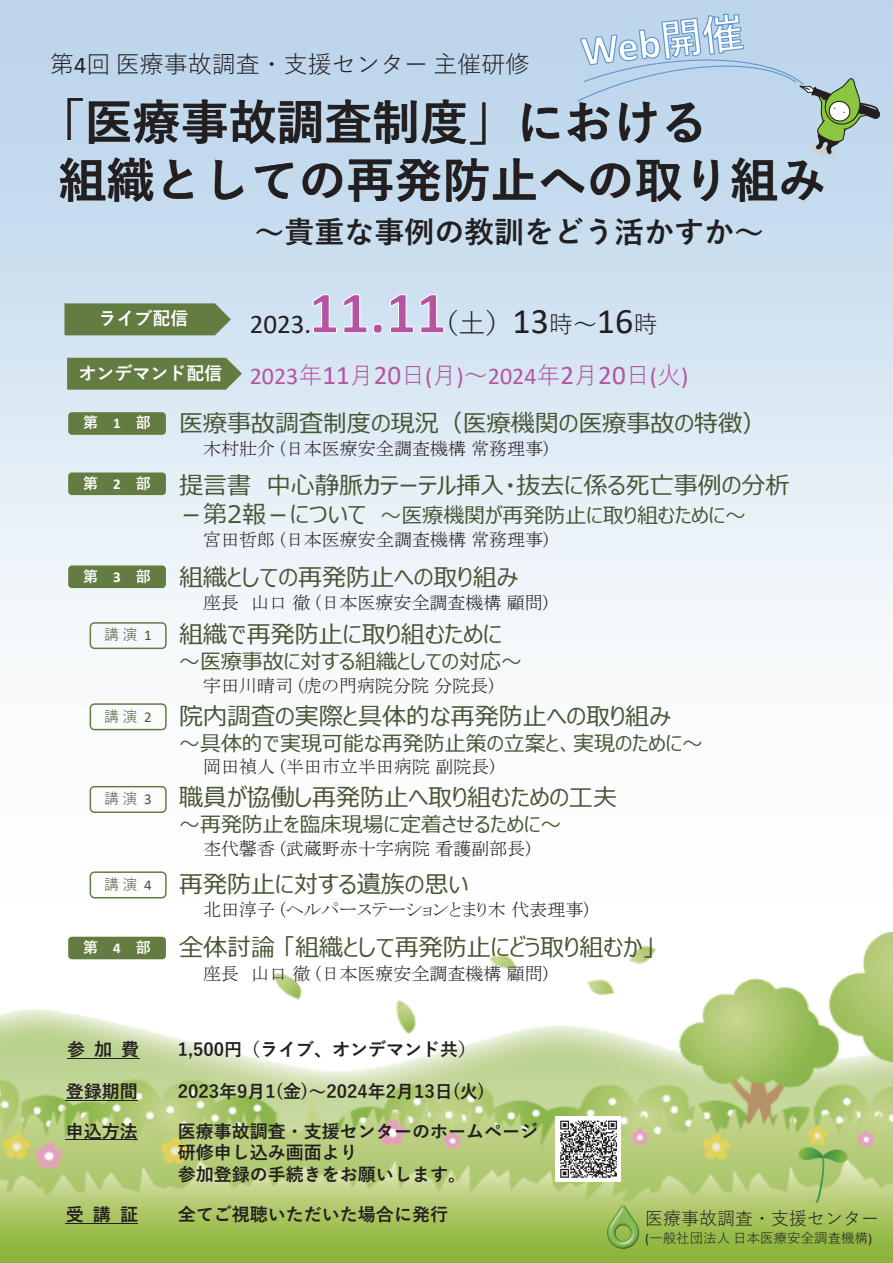
<style>
.page{position:relative;width:893px;height:1263px;background:#fff}
.page>*{position:absolute;margin:0;border:0;box-sizing:border-box;transform-origin:0 0}
.t1{font:700 48px/57.4px "Yu Gothic";color:#231f20}
.t2{font:36px "Calibri";color:#231f20}
.t3{font:700 30px "Yu Gothic";color:#231f20}
.t4{font:27px "Calibri";color:#231f20}
.t5{font:24px "Meiryo UI";color:#475533}
.t6{font:24px "Calibri";color:#b554a1}
.t7{font:24px "Yu Gothic";color:#231f20}
.t8{font:21px "Meiryo UI";color:#475533}
.t9{font:18px "MS P Mincho";color:#231f20}
.t10{font:700 18px/21.6px "Yu Gothic";color:#231f20}
.t11{font:700 18px "Yu Gothic";color:#fff}
.t12{font:18px "Yu Gothic";color:#231f20}
.t13{font:700 15px "Yu Gothic";color:#fff}
.t14{font:13.5px "Yu Gothic";color:#231f20}
.t15{font:500 13.05px "UD Shin Go Pr 6 N";color:#231f20}
.t16{font:9.45px "UD Shin Go Pr 6 N";color:#231f20}
.t17{font:7.95px "UD Shin Go Pr 6 N";color:#231f20}
.s1{font-family:"Calibri"}
.s2{font-family:"Yu Gothic";font-size:27px}
.s3{font-family:"Yu Gothic";font-size:24px}
.s4{font-family:"Yu Gothic"}
.s5{font-size:27px}
.s6{font-size:24px}
.s7{font-family:"Yu Gothic";font-size:15px}
.s8{font-family:"Calibri";font-size:15px}
</style>
<div class="page">
<img style="left:0;top:932px;width:892px;height:331px">
<img style="left:793px;top:1146px;width:55px;height:59px">
<img style="left:555px;top:1116px;width:66px;height:66px">
<svg style="left:64px;top:303px;width:167px;height:32px;background:#69824b"></svg>
<svg style="left:67px;top:358px;width:175px;height:32px;background:#69814a"></svg>
<div style="left:68px;top:412px;width:98px;height:23px;background:#637c41;border-radius:4px"></div>
<div style="left:68px;top:473px;width:98px;height:22px;background:#637c41;border-radius:4px"></div>
<div style="left:68px;top:565px;width:98px;height:23px;background:#637c41;border-radius:4px"></div>
<div style="left:90px;top:622px;width:77px;height:27px;border:2px solid #637c41;border-radius:4px"></div>
<div style="left:90px;top:703px;width:77px;height:27px;border:2px solid #637c41;border-radius:4px"></div>
<div style="left:90px;top:786px;width:77px;height:27px;border:2px solid #637c41;border-radius:4px"></div>
<div style="left:90px;top:871px;width:77px;height:27px;border:2px solid #637c41;border-radius:4px"></div>
<div style="left:68px;top:937px;width:98px;height:22px;background:#637c41;border-radius:4px"></div>
<hr style="left:67px;top:1058px;width:72px;height:1px;background:#231f20">
<hr style="left:66px;top:1139px;width:72px;height:1px;background:#231f20">
<hr style="left:66px;top:1100px;width:72px;height:1px;background:#231f20">
<hr style="left:66px;top:1223px;width:72px;height:1px;background:#231f20">
<svg style="left:312px;top:294px;width:133px;height:40px;background:#cebddc"></svg>
<svg style="left:576px;top:13px;width:305px;height:144px;background:#bad2e3"></svg>
<img style="left:606px;top:1205px;width:33px;height:44px">
<img style="left:557px;top:1119px;width:62px;height:61px">
<p class="t7" style="left:50px;top:42px;width:481px">第<span class="s1">4</span>回医療事故調査・支援センター主催研修</p>
<h1 class="t1" style="left:58px;top:95px;width:769px;text-indent:-22px">「医療事故調査制度」における<br>組織としての再発防止への取り組み</h1>
<p class="t3" style="left:254px;top:215px;width:511px">〜貴重な事例の教訓をどう活かすか〜</p>
<p class="t4" style="left:250px;top:305px;width:63px">2023.</p>
<h2 class="t2" style="left:431px;top:296px;width:227px"><span class="s2">（土）</span>13<span class="s3">時〜</span>16<span class="s3">時</span></h2>
<p class="t6" style="left:250px;top:359px;width:440px">2023<span class="s4">年</span><span class="s5">11</span><span class="s4">月</span><span class="s5">20</span><span class="s4">日</span>(<span class="s4">月</span>)<span class="s4">〜</span>2024<span class="s4">年</span><span class="s5">2</span><span class="s4">月</span><span class="s5">20</span><span class="s4">日</span>(<span class="s4">火</span>)</p>
<p class="t5" style="left:179px;top:407px;width:588px">医療事故調査制度の現況（医療機関の医療事故の特徴）</p>
<p class="t9" style="left:203px;top:440px;width:347px">木村壯介 (日本医療安全調査機構常務理事)</p>
<p class="t5" style="left:83px;top:469px;width:708px"><sup>第</sup> <sup>2</sup> <sup>部</sup> 提言書 中⼼静脈カテーテル挿⼊・抜去に係る死亡事例の分析</p>
<p class="t8" style="left:179px;top:501px;width:568px"><span class="s6">－第2報－について</span> 〜医療機関が再発防⽌に取り組むために〜</p>
<p class="t9" style="left:203px;top:531px;width:347px">宮田哲郎 (日本医療安全調査機構常務理事)</p>
<p class="t5" style="left:83px;top:561px;width:436px"><sup>第</sup> <sup>3</sup> <sup>部</sup> 組織としての再発防⽌への取り組み</p>
<p class="t9" style="left:203px;top:594px;width:347px">座長 山口徹 (日本医療安全調査機構顧問)</p>
<p class="t5" style="left:104px;top:618px;width:399px"><span class="s7">講演</span> <span class="s8">1</span> 組織で再発防⽌に取り組むために</p>
<p class="t8" style="left:179px;top:647px;width:344px">〜医療事故に対する組織としての対応〜</p>
<p class="t9" style="left:203px;top:677px;width:292px">宇田川晴司 (虎の門病院分院分院長)</p>
<p class="t5" style="left:104px;top:699px;width:568px"><span class="s7">講演</span> <span class="s8">2</span> 院内調査の実際と具体的な再発防⽌への取り組み</p>
<p class="t8" style="left:179px;top:728px;width:525px">〜具体的で実現可能な再発防⽌策の⽴案と、実現のために〜</p>
<p class="t9" style="left:203px;top:758px;width:293px">岡田禎人 (半田市立半田病院副院長)</p>
<p class="t5" style="left:104px;top:781px;width:514px"><span class="s7">講演</span> <span class="s8">3</span> 職員が協働し再発防⽌へ取り組むための工夫</p>
<p class="t8" style="left:179px;top:810px;width:384px">〜再発防⽌を臨床現場に定着させるために〜</p>
<p class="t9" style="left:203px;top:840px;width:329px">杢代馨香 (武蔵野赤十字病院看護副部長)</p>
<p class="t5" style="left:104px;top:867px;width:365px"><span class="s7">講演</span> <span class="s8">4</span> 再発防⽌に対する遺族の思い</p>
<p class="t9" style="left:203px;top:901px;width:387px">北田淳子 (ヘルパーステーションとまり木代表理事)</p>
<p class="t5" style="left:83px;top:931px;width:573px"><sup>第</sup> <sup>4</sup> <sup>部</sup> 全体討論「組織として再発防⽌にどう取り組むか」</p>
<p class="t9" style="left:203px;top:964px;width:347px">座長 山口徹 (日本医療安全調査機構顧問)</p>
<p class="t11" style="left:98px;top:308px;width:91px">ライブ配信</p>
<p class="t11" style="left:78px;top:363px;width:145px">オンデマンド配信</p>
<p class="t13" style="left:83px;top:414px;width:69px">第<span class="s1">1</span>部</p>
<p class="t10" style="left:67px;top:1039px;width:74px">参加費</p>
<p class="t10" style="left:178px;top:1039px;width:300px">1,500円（ライブ、オンデマンド共）</p>
<p class="t10" style="left:66px;top:1081px;width:73px">登録期間</p>
<p class="t10" style="left:178px;top:1081px;width:309px">2023年9月1(金)〜2024年2月13日(火)</p>
<p class="t10" style="left:66px;top:1121px;width:73px">申込方法</p>
<p class="t10" style="left:178px;top:1121px;width:361px">医療事故調査・支援センターのホームページ研修申し込み画面より<br>参加登録の手続きをお願いします。</p>
<p class="t10" style="left:66px;top:1204px;width:74px">受講証</p>
<p class="t10" style="left:178px;top:1204px;width:271px">全てご視聴いただいた場合に発行</p>
<p class="t12" style="left:645px;top:1202px;width:235px">医療事故調査・支援センター</p>
<p class="t14" style="left:645px;top:1225px;width:229px"><span class="s1">(</span>一般社団法人日本医療安全調査機構<span class="s1">)</span></p>
<p class="t17" style="left:646px;top:1209px;width:49px">一般社団法人</p>
<p class="t15" style="left:646px;top:1218px;width:131px">日本医療安全調査機構</p>
<p class="t16" style="left:640px;top:1234px;width:142px">（医療事故調査・支援センター）</p>
</div>
